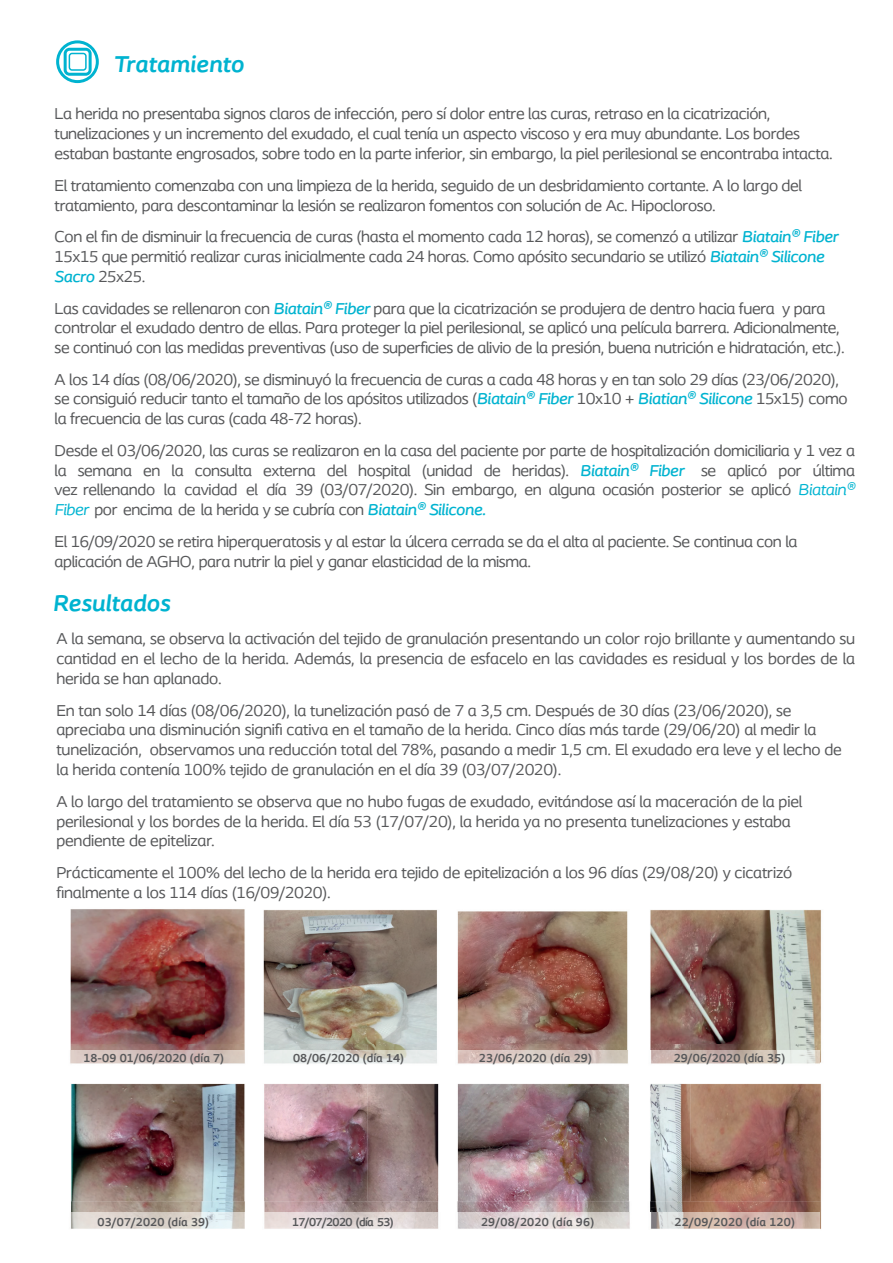
<style>
.page{position:relative;width:893px;height:1263px;background:#fff}
.page>*{position:absolute;margin:0;border:0;box-sizing:border-box;transform-origin:0 0}
.t1{font:italic 700 24px "Coloplast";color:#00b3d0}
.t2{font:16.5px/19.8px "Coloplast";letter-spacing:-.02em;color:#57585a}
.t3{font:700 12px "Coloplast";letter-spacing:.01em;color:#57585a}
.t4{font:700 12px "Coloplast";letter-spacing:-.05em;color:#57585a}
.s1{font-weight:500;font-style:italic;color:#00b3d0}
.s2{font-style:italic;color:#00b4d1}
</style>
<div class="page">
<img style="left:70px;top:909px;width:752px;height:320px">
<img style="left:70px;top:1051px;width:750px;height:22px">
<img style="left:70px;top:1212px;width:750px;height:17px">
<svg style="left:56px;top:40px;width:43px;height:43px"></svg>
<h1 class="t1" style="left:114px;top:50px;width:132px">Tratamiento</h1>
<p class="t2" style="left:55px;top:104px;width:780px">La herida no presentaba signos claros de infección, pero sí dolor entre las curas, retraso en la cicatrización, tunelizaciones y un incremento del exudado, el cual tenía un aspecto viscoso y era muy abundante. Los bordes estaban bastante engrosados, sobre todo en la parte inferior, sin embargo, la piel perilesional se encontraba intacta.</p>
<p class="t2" style="left:55px;top:175px;width:749px">El tratamiento comenzaba con una limpieza de la herida, seguido de un desbridamiento cortante. A lo largo del tratamiento, para descontaminar la lesión se realizaron fomentos con solución de Ac. Hipocloroso.</p>
<p class="t2" style="left:55px;top:227px;width:785px">Con el fin de disminuir la frecuencia de curas (hasta el momento cada 12 horas), se comenzó a utilizar <span class="s1">Biatain® Fiber<br></span>15x15 que permitió realizar curas inicialmente cada 24 horas. Como apósito secundario se utilizó <span class="s1">Biatain® Silicone<br>Sacro</span> 25x25.</p>
<p class="t2" style="left:55px;top:299px;width:792px">Las cavidades se rellenaron con <span class="s1">Biatain® Fiber</span> para que la cicatrización se produjera de dentro hacia fuera y para controlar el exudado dentro de ellas. Para proteger la piel perilesional, se aplicó una película barrera. Adicionalmente, se continuó con las medidas preventivas (uso de superficies de alivio de la presión, buena nutrición e hidratación, etc.).</p>
<p class="t2" style="left:55px;top:369px;width:795px">A los 14 días (08/06/2020), se disminuyó la frecuencia de curas a cada 48 horas y en tan solo 29 días (23/06/2020), se consiguió reducir tanto el tamaño de los apósitos utilizados (<span class="s1">Biatain® Fiber</span> 10x10 + <span class="s1">Biatian® Silicone</span> 15x15) como la frecuencia de las curas (cada 48-72 horas).</p>
<p class="t2" style="left:55px;top:440px;width:802px;text-align:justify">Desde el 03/06/2020, las curas se realizaron en la casa del paciente por parte de hospitalización domiciliaria y 1 vez a la semana en la consulta externa del hospital (unidad de heridas). <span class="s1">Biatain® Fiber</span> se aplicó por última vez rellenando la cavidad el día 39 (03/07/2020). Sin embargo, en alguna ocasión posterior se aplicó <span class="s2">Biatain® Fiber</span> por encima de la herida y se cubría con <span class="s1">Biatain® Silicone.</span></p>
<p class="t2" style="left:55px;top:532px;width:744px">El 16/09/2020 se retira hiperqueratosis y al estar la úlcera cerrada se da el alta al paciente. Se continua con la aplicación de AGHO, para nutrir la piel y ganar elasticidad de la misma.</p>
<h1 class="t1" style="left:53px;top:588px;width:119px">Resultados</h1>
<p class="t2" style="left:56px;top:629px;width:800px;text-align:justify">A la semana, se observa la activación del tejido de granulación presentando un color rojo brillante y aumentando su cantidad en el lecho de la herida. Además, la presencia de esfacelo en las cavidades es residual y los bordes de la herida se han aplanado.</p>
<p class="t2" style="left:56px;top:700px;width:787px">En tan solo 14 días (08/06/2020), la tunelización pasó de 7 a 3,5 cm. Después de 30 días (23/06/2020), se apreciaba una disminución signifi cativa en el tamaño de la herida. Cinco días más tarde (29/06/20) al medir la tunelización, observamos una reducción total del 78%, pasando a medir 1,5 cm. El exudado era leve y el lecho de la herida contenía 100% tejido de granulación en el día 39 (03/07/2020).</p>
<p class="t2" style="left:56px;top:791px;width:747px">A lo largo del tratamiento se observa que no hubo fugas de exudado, evitándose así la maceración de la piel perilesional y los bordes de la herida. El día 53 (17/07/20), la herida ya no presenta tunelizaciones y estaba pendiente de epitelizar.</p>
<p class="t2" style="left:56px;top:863px;width:737px">Prácticamente el 100% del lecho de la herida era tejido de epitelización a los 96 días (29/08/20) y cicatrizó finalmente a los 114 días (16/09/2020).</p>
<p class="t3" style="left:83px;top:1051px;width:142px">18-09 01/06/2020 (día 7)</p>
<p class="t3" style="left:98px;top:1215px;width:113px">03/07/2020 (día 39)</p>
<p class="t3" style="left:293px;top:1051px;width:112px">08/06/2020 (día 14)</p>
<p class="t4" style="left:292px;top:1215px;width:103px">17/07/2020 (día 53)</p>
<p class="t3" style="left:479px;top:1051px;width:115px">23/06/2020 (día 29)</p>
<p class="t3" style="left:481px;top:1215px;width:115px">29/08/2020 (día 96)</p>
<p class="t3" style="left:674px;top:1051px;width:113px">29/06/2020 (día 35)</p>
<p class="t3" style="left:675px;top:1215px;width:122px">22/09/2020 (día 120)</p>
</div>
